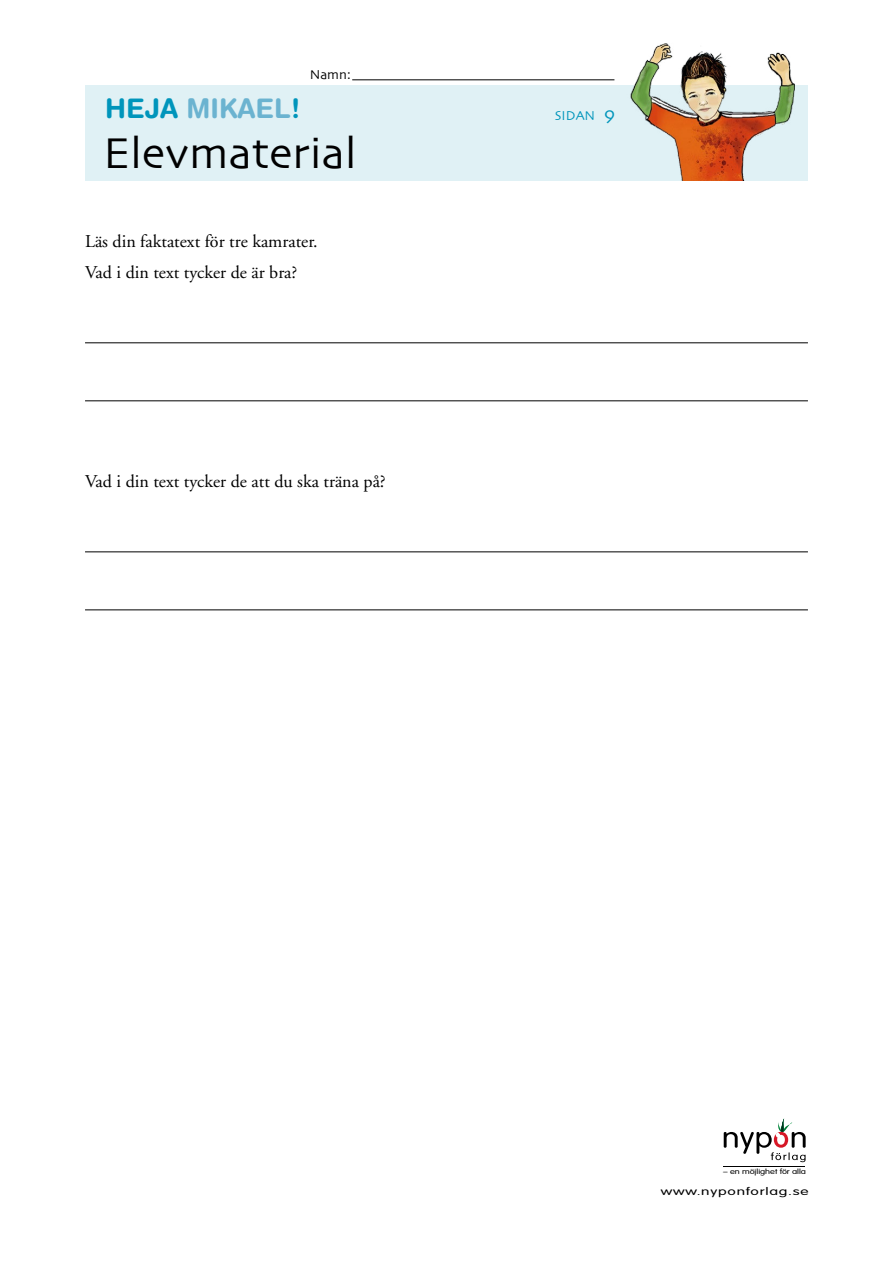
<style>
.page{position:relative;width:893px;height:1263px;background:#fff}
.page>*{position:absolute;margin:0;border:0;box-sizing:border-box;transform-origin:0 0}
.t1{font:45px "Skia";color:#000}
.t2{font:700 27px "Helvetica Rounded LT Std";color:#6bb3d0}
.t3{font:18px/31px "Adobe Garamond";color:#000}
.t4{font:13.5px "Skia";color:#0095bb}
.t5{font:13.5px "Skia";color:#000}
.t6{font:300 10.5px "VAG Rounded";letter-spacing:.05em;color:#000;scale:1.48 1}
.t7{font:300 7.2px "VAG Rounded";letter-spacing:-.005em;color:#000;scale:1.28 1}
.s1{color:#0095bb}
.s2{font-size:19.5px}
</style>
<div class="page">
<div style="left:85px;top:85px;width:723px;height:95px;background:#e0f1f5"></div>
<img style="left:630px;top:43px;width:165px;height:137px">
<svg style="left:724px;top:1118px;width:82px;height:44px"></svg>
<hr style="left:724px;top:1167px;width:81px;height:1px;background:#000">
<hr style="left:352px;top:79px;width:262px;height:1px;background:#000">
<hr style="left:85px;top:342px;width:723px;height:1px;background:#000">
<hr style="left:85px;top:400px;width:723px;height:1px;background:#000">
<hr style="left:85px;top:551px;width:723px;height:1px;background:#000">
<hr style="left:85px;top:609px;width:723px;height:1px;background:#000">
<h2 class="t2" style="left:105px;top:92px;width:196px"><span class="s1">HEJA</span> MIKAEL<span class="s1">!</span></h2>
<p class="t5" style="left:310px;top:67px;width:43px">Namn:</p>
<h1 class="t1" style="left:103px;top:126px;width:255px">Elevmaterial</h1>
<p class="t3" style="left:85px;top:226px;width:234px">Läs din faktatext för tre kamrater.<br>Vad i din text tycker de är bra?</p>
<p class="t3" style="left:85px;top:466px;width:302px">Vad i din text tycker de att du ska träna på?</p>
<p class="t4" style="left:555px;top:107px;width:62px">SIDAN <span class="s2">9</span></p>
<p class="t7" style="left:723px;top:1167px;width:66px">– en möjlighet för alla</p>
<p class="t6" style="left:661px;top:1185px;width:101px">www.nyponforlag.se</p>
</div>
